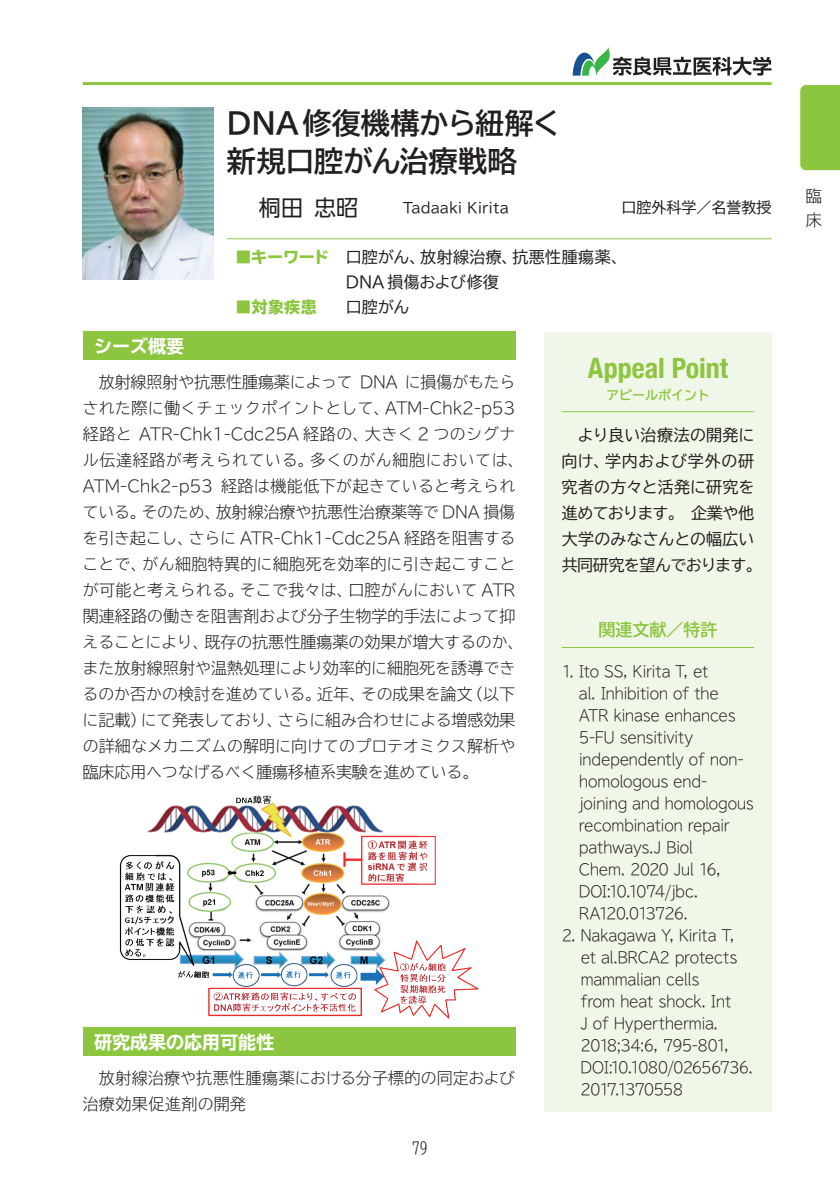
<style>
.page{position:relative;width:840px;height:1191px;background:#fff}
.page>*{position:absolute;margin:0;border:0;box-sizing:border-box;transform-origin:0 0}
.t1{font:700 29px/38px "TBUD Go Std";color:#231f20}
.t2{font:700 condensed 28px "Helvetica Neue";color:#8bc63e}
.t3{font:22px "UD Shin Go Pr 6";color:#231f20}
.t4{font:700 expanded 18px "TBUD Go Std";color:#fff}
.t5{font:700 17px "TBUD Go Std";color:#8bc63e}
.t6{font:300 16px/26px "TBUD Go Std Super";color:#231f20}
.t7{font:16px/26px "TBUD Go Std";letter-spacing:.005em;color:#231f20;text-align:center}
.t8{font:800 16px "TBUD Go Std";color:#8bc63e}
.t9{font:300 15px/22px "TBUD Go Std Super";letter-spacing:-.03em;color:#231f20;scale:.95 1}
.t10{font:15px "TBUD Go Std";color:#231f20}
.t11{font:14px "TBUD Go Std";letter-spacing:.005em;color:#231f20}
.t12{font:700 13px "TBUD Go Std";color:#8bc63e}
</style>
<div class="page">
<div style="left:800px;top:85px;width:39px;height:85px;background:#8bc63e"></div>
<svg style="left:572px;top:47px;width:199px;height:29px"></svg>
<div style="left:83px;top:332px;width:432px;height:28px;background:#8bc63e"></div>
<hr style="left:227px;top:238px;width:544px;height:1px;background:#8bc63e">
<div style="left:544px;top:332px;width:227px;height:780px;background:#f1f7e8"></div>
<hr style="left:561px;top:411px;width:192px;height:1px;background:#8bc63e">
<hr style="left:83px;top:82px;width:688px;height:3px;background:#8bc63e">
<div style="left:83px;top:1027px;width:432px;height:29px;background:#8bc63e"></div>
<img style="left:83px;top:108px;width:130px;height:172px">
<hr style="left:561px;top:647px;width:192px;height:1px;background:#8bc63e">
<img style="left:120px;top:795px;width:358px;height:223px">
<h1 class="t1" style="left:227px;top:104px;width:336px">DNA修復機構から紐解く新規口腔がん治療戦略</h1>
<h3 class="t3" style="left:259px;top:190px;width:100px">桐田 忠昭</h3>
<p class="t11" style="left:403px;top:196px;width:107px">Tadaaki Kirita</p>
<p class="t10" style="left:621px;top:195px;width:151px">口腔外科学／名誉教授</p>
<p class="t4" style="left:94px;top:336px;width:92px">シーズ概要</p>
<p class="t8" style="left:235px;top:248px;width:95px">■キーワード</p>
<p class="t8" style="left:235px;top:298px;width:83px">■対象疾患</p>
<p class="t7" style="left:346px;top:244px;width:282px;line-height:25px;text-align:left">口腔がん、放射線治療、抗悪性腫瘍薬、<br>DNA 損傷および修復<br>口腔がん</p>
<p class="t6" style="left:83px;top:369px;width:442px;text-indent:16px">放射線照射や抗悪性腫瘍薬によって DNA に損傷がもたらされた際に働くチェックポイントとして、ATM-Chk2-p53経路と ATR-Chk1-Cdc25A 経路の、大きく 2 つのシグナル伝達経路が考えられている。多くのがん細胞においては、ATM-Chk2-p53 経路は機能低下が起きていると考えられている。そのため、放射線治療や抗悪性治療薬等で DNA 損傷を引き起こし、さらに ATR-Chk1-Cdc25A 経路を阻害することで、がん細胞特異的に細胞死を効率的に引き起こすことが可能と考えられる。そこで我々は、口腔がんにおいて ATR関連経路の働きを阻害剤および分子生物学的手法によって抑えることにより、既存の抗悪性腫瘍薬の効果が増大するのか、また放射線照射や温熱処理により効率的に細胞死を誘導できるのか否かの検討を進めている。近年、その成果を論文（以下に記載）にて発表しており、さらに組み合わせによる増感効果の詳細なメカニズムの解明に向けてのプロテオミクス解析や臨床応用へつなげるべく腫瘍移植系実験を進めている。</p>
<p class="t4" style="left:94px;top:1032px;width:182px">研究成果の応用可能性</p>
<p class="t6" style="left:83px;top:1064px;width:433px;text-indent:16px">放射線治療や抗悪性腫瘍薬における分子標的の同定および治療効果促進剤の開発</p>
<p class="t6" style="left:412px;top:1134px;width:17px">79</p>
<h2 class="t2" style="left:587px;top:344px;width:142px">Appeal Point</h2>
<p class="t12" style="left:605px;top:385px;width:105px">アピールポイント</p>
<p class="t7" style="left:561px;top:422px;width:202px">より良い治療法の開発に<br>向け、学内および学外の研究者の方々と活発に研究を進めております。 企業や他大学のみなさんとの幅広い共同研究を望んでおります。</p>
<p class="t5" style="left:598px;top:615px;width:120px">関連文献／特許</p>
<p class="t9" style="left:578px;top:660px;width:186px;text-indent:-17px">1. Ito SS, Kirita T, et<br>al. Inhibition of the<br>ATR kinase enhances<br>5-FU sensitivity independently of non&shy;homologous end&shy;joining and homologous recombination repair pathways.J Biol<br>Chem. 2020 Jul 16,<br>DOI:10.1074/jbc.<br>RA120.013726.</p>
<p class="t9" style="left:580px;top:924px;width:183px;text-indent:-19px">2. Nakagawa Y, Kirita T, et al.BRCA2 protects mammalian cells<br>from heat shock. Int<br>J of Hyperthermia.<br>2018;34:6, 795-801,<br>DOI:10.1080/02656736.<br>2017.1370558</p>
<p class="t6" style="left:805px;top:183px;width:17px;line-height:24px">臨床</p>
</div>
